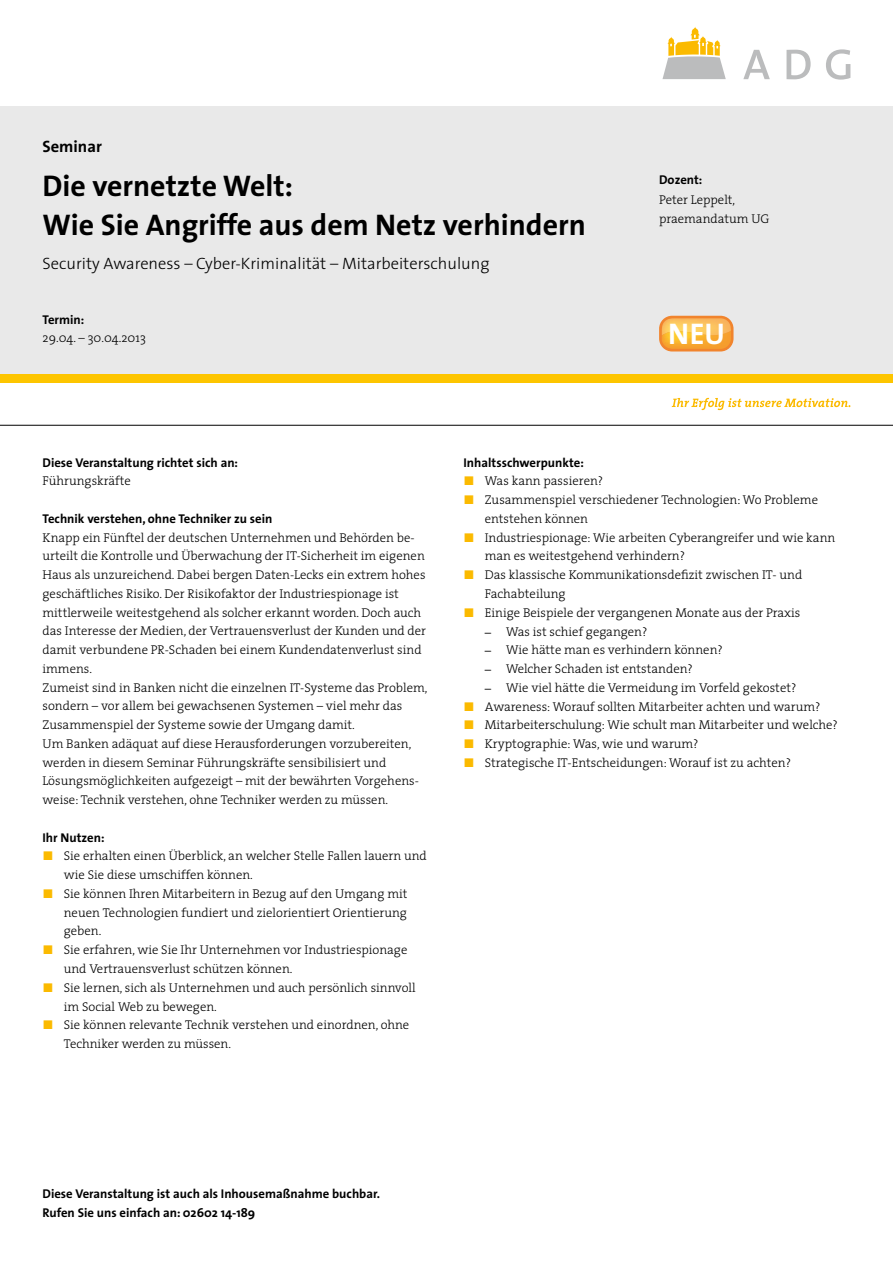
<style>
.page{position:relative;width:893px;height:1263px;background:#fff}
.page>*{position:absolute;margin:0;border:0;box-sizing:border-box;transform-origin:0 0}
.t1{font:700 30px/39px "The Sans";color:#000}
.t2{font:30px "The Sans Bold Caps";color:#fff}
.t3{font:300 16.5px "The Sans";color:#000}
.t4{font:700 16.5px "The Sans";color:#000}
.t5{font:300 12.75px/18.8px "The Serif";color:#000}
.t6{font:700 12.75px/18.8px "The Sans";color:#000}
.s1{font-family:"The Sans Expert";font-weight:400;color:#fbba00}
.s2{font-family:"Humanist 521 BT";font-weight:400}
</style>
<div class="page">
<div style="left:0;top:106px;width:893px;height:277px;background:#e9e9e9"></div>
<hr style="left:0;top:425px;width:893px;height:1px;background:#000">
<svg style="left:743px;top:50px;width:27px;height:29px"></svg>
<svg style="left:786px;top:50px;width:25px;height:29px"></svg>
<svg style="left:826px;top:49px;width:24px;height:31px"></svg>
<svg style="left:662px;top:27px;width:64px;height:52px"></svg>
<div style="left:0;top:374px;width:893px;height:9px;background:#fdc500"></div>
<svg style="left:672px;top:398px;width:178px;height:12px"></svg>
<div style="left:659px;top:316px;width:74px;height:35px;background:#f1842d;border-radius:13px"></div>
<svg style="left:662px;top:335px;width:69px;height:14px"></svg>
<img style="left:662px;top:318px;width:69px;height:17px">
<p class="t4" style="left:43px;top:133px;width:61px">Seminar</p>
<h1 class="t1" style="left:43px;top:166px;width:545px">Die vernetzte Welt:<br>Wie Sie Angriffe aus dem Netz verhindern</h1>
<p class="t3" style="left:43px;top:250px;width:448px">Security Awareness – Cyber-Kriminalität – Mitarbeiterschulung</p>
<p class="t6" style="left:43px;top:310px;width:43px">Termin:</p>
<p class="t5" style="left:43px;top:328px;width:105px">29.04. – 30.04.2013</p>
<p class="t6" style="left:659px;top:170px;width:45px">Dozent:</p>
<p class="t5" style="left:659px;top:190px;width:112px">Peter Leppelt, praemandatum UG</p>
<h1 class="t2" style="left:668px;top:309px;width:58px">NEU</h1>
<p class="t6" style="left:43px;top:452px;width:197px">Diese Veranstaltung richtet sich an:</p>
<p class="t5" style="left:43px;top:471px;width:90px">Führungskräfte</p>
<p class="t6" style="left:43px;top:509px;width:231px">Technik verstehen, ohne Techniker zu sein</p>
<p class="t5" style="left:43px;top:527px;width:386px">Knapp ein Fünftel der deutschen Unternehmen und Behörden be&shy;urteilt die Kontrolle und Überwachung der IT-Sicherheit im eigenen Haus als unzureichend. Dabei bergen Daten-Lecks ein extrem hohes geschäftliches Risiko. Der Risikofaktor der Industriespionage ist mittlerweile weitestgehend als solcher erkannt worden. Doch auch das Interesse der Medien, der Vertrauensverlust der Kunden und der damit verbundene PR-Schaden bei einem Kundendatenverlust sind immens.<br>Zumeist sind in Banken nicht die einzelnen IT-Systeme das Problem, sondern – vor allem bei gewachsenen Systemen – viel mehr das Zusammenspiel der Systeme sowie der Umgang damit.<br>Um Banken adäquat auf diese Herausforderungen vorzubereiten, werden in diesem Seminar Führungskräfte sensibilisiert und Lösungsmöglichkeiten aufgezeigt – mit der bewährten Vorgehens&shy;weise: Technik verstehen, ohne Techniker werden zu müssen.</p>
<p class="t6" style="left:43px;top:828px;width:64px">Ihr Nutzen:</p>
<p class="t5" style="left:43px;top:846px;width:386px"><span class="s1">ó</span> Sie erhalten einen Überblick, an welcher Stelle Fallen lauern und</p>
<p class="t5" style="left:64px;top:865px;width:191px">wie Sie diese umschiffen können.</p>
<p class="t5" style="left:43px;top:884px;width:366px"><span class="s1">ó</span> Sie können Ihren Mitarbeitern in Bezug auf den Umgang mit</p>
<p class="t5" style="left:64px;top:902px;width:345px">neuen Technologien fundiert und zielorientiert Orientierung</p>
<p class="t5" style="left:64px;top:921px;width:39px">geben.</p>
<p class="t5" style="left:43px;top:940px;width:366px"><span class="s1">ó</span> Sie erfahren, wie Sie Ihr Unternehmen vor Industriespionage</p>
<p class="t5" style="left:64px;top:959px;width:230px">und Vertrauensverlust schützen können.</p>
<p class="t5" style="left:43px;top:978px;width:375px"><span class="s1">ó</span> Sie lernen, sich als Unternehmen und auch persönlich sinnvoll</p>
<p class="t5" style="left:64px;top:996px;width:155px">im Social Web zu bewegen.</p>
<p class="t5" style="left:43px;top:1015px;width:368px"><span class="s1">ó</span> Sie können relevante Technik verstehen und einordnen, ohne</p>
<p class="t5" style="left:64px;top:1034px;width:169px">Techniker werden zu müssen.</p>
<p class="t6" style="left:463px;top:453px;width:122px">Inhaltsschwerpunkte:</p>
<p class="t5" style="left:463px;top:471px;width:141px"><span class="s1">ó</span> Was kann passieren?</p>
<p class="t5" style="left:463px;top:490px;width:356px"><span class="s1">ó</span> Zusammenspiel verschiedener Technologien: Wo Probleme</p>
<p class="t5" style="left:485px;top:509px;width:105px">entstehen können</p>
<p class="t5" style="left:463px;top:528px;width:373px"><span class="s1">ó</span> Industriespionage: Wie arbeiten Cyberangreifer und wie kann</p>
<p class="t5" style="left:485px;top:546px;width:202px">man es weitestgehend verhindern?</p>
<p class="t5" style="left:463px;top:565px;width:340px"><span class="s1">ó</span> Das klassische Kommunikationsdefizit zwischen IT- und</p>
<p class="t5" style="left:485px;top:584px;width:82px">Fachabteilung</p>
<p class="t5" style="left:463px;top:603px;width:338px"><span class="s1">ó</span> Einige Beispiele der vergangenen Monate aus der Praxis</p>
<p class="t5" style="left:485px;top:621px;width:164px"><span class="s2">–</span> Was ist schief gegangen?</p>
<p class="t5" style="left:485px;top:640px;width:240px"><span class="s2">–</span> Wie hätte man es verhindern können?</p>
<p class="t5" style="left:485px;top:659px;width:210px"><span class="s2">–</span> Welcher Schaden ist entstanden?</p>
<p class="t5" style="left:463px;top:678px;width:376px;text-indent:21px"><span class="s2">–</span> Wie viel hätte die Vermeidung im Vorfeld gekostet?<br><span class="s1">ó</span> Awareness: Worauf sollten Mitarbeiter achten und warum?<br><span class="s1">ó</span> Mitarbeiterschulung: Wie schult man Mitarbeiter und welche? <span class="s1">ó</span> Kryptographie: Was, wie und warum?<br><span class="s1">ó</span> Strategische IT-Entscheidungen: Worauf ist zu achten?</p>
<p class="t6" style="left:43px;top:1184px;width:339px">Diese Veranstaltung ist auch als Inhousemaßnahme buchbar.<br>Rufen Sie uns einfach an: 02602 14-189</p>
</div>
